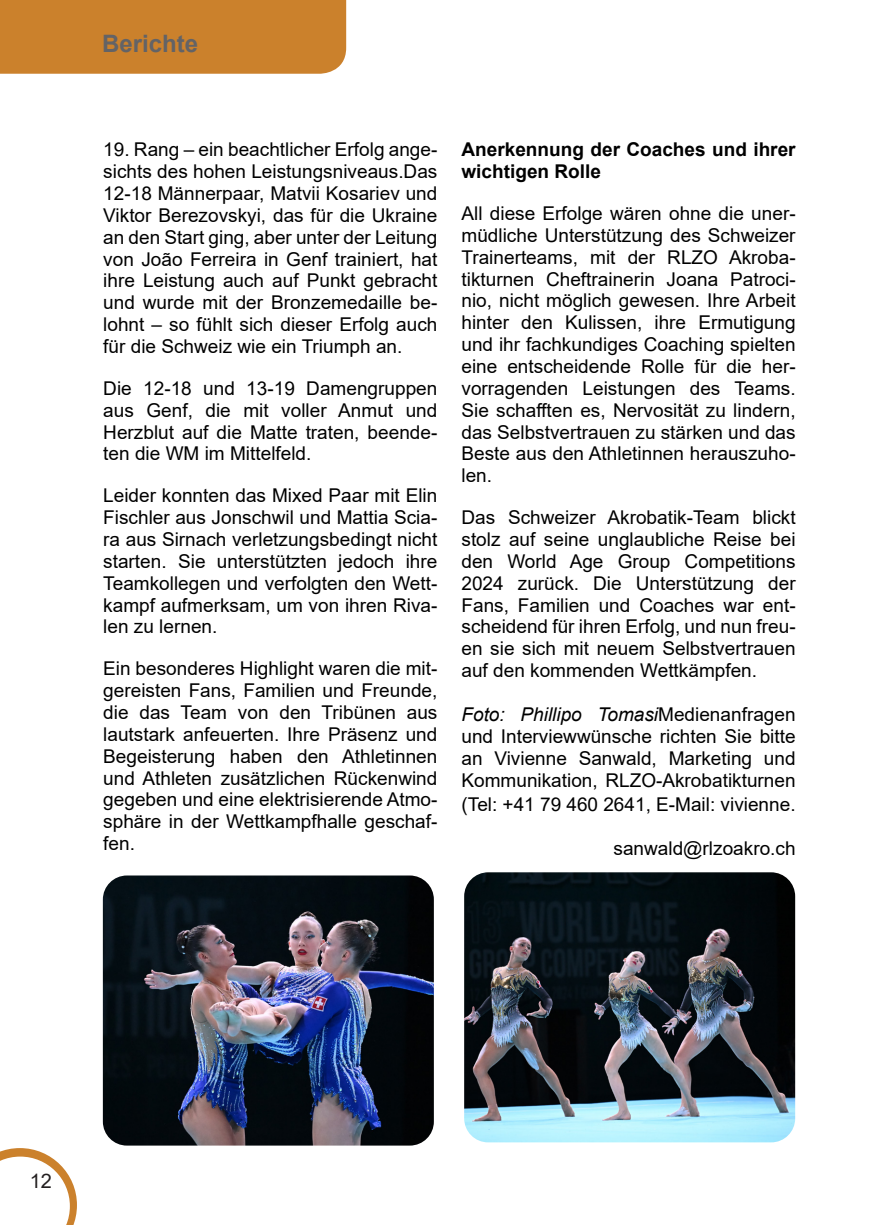
<style>
.page{position:relative;width:874px;height:1225px;background:#fff}
.page>*{position:absolute;margin:0;border:0;box-sizing:border-box;transform-origin:0 0}
.t1{font:700 24px "Arial";color:#636366}
.t2{font:20px "Arial";color:#231f20}
.t3{font:19px/21.8px "Arial";color:#000;text-align:justify}
.t4{font:700 19px/21.8px "Arial";color:#000}
.s1{font-style:italic}
</style>
<div class="page">
<svg style="left:0;top:1148px;width:77px;height:77px"></svg>
<div style="left:0;top:0;width:346px;height:74px;background:#cb812c"></div>
<img style="left:103px;top:875px;width:330px;height:270px">
<img style="left:464px;top:872px;width:330px;height:270px">
<p class="t1" style="left:102px;top:26px;width:98px">Berichte</p>
<p class="t3" style="left:103px;top:139px;width:335px">19. Rang – ein beachtlicher Erfolg ange&shy;sichts des hohen Leistungsniveaus.Das 12-18 Männerpaar, Matvii Kosariev und Viktor Berezovskyi, das für die Ukraine an den Start ging, aber unter der Leitung von João Ferreira in Genf trainiert, hat ihre Leistung auch auf Punkt gebracht und wurde mit der Bronzemedaille be&shy;lohnt – so fühlt sich dieser Erfolg auch für die Schweiz wie ein Triumph an.</p>
<p class="t3" style="left:103px;top:377px;width:335px">Die 12-18 und 13-19 Damengruppen aus Genf, die mit voller Anmut und Herzblut auf die Matte traten, beende&shy;ten die WM im Mittelfeld.</p>
<p class="t3" style="left:103px;top:484px;width:335px">Leider konnten das Mixed Paar mit Elin Fischler aus Jonschwil und Mattia Scia&shy;ra aus Sirnach verletzungsbedingt nicht starten. Sie unterstützten jedoch ihre Teamkollegen und verfolgten den Wett&shy;kampf aufmerksam, um von ihren Riva&shy;len zu lernen.</p>
<p class="t3" style="left:103px;top:657px;width:335px">Ein besonderes Highlight waren die mit&shy;gereisten Fans, Familien und Freunde, die das Team von den Tribünen aus lautstark anfeuerten. Ihre Präsenz und Begeisterung haben den Athletinnen und Athleten zusätzlichen Rückenwind gegeben und eine elektrisierende Atmo&shy;sphäre in der Wettkampfhalle geschaf&shy;fen.</p>
<p class="t4" style="left:461px;top:139px;width:335px">Anerkennung der Coaches und ihrer wichtigen Rolle</p>
<p class="t3" style="left:461px;top:202px;width:335px">All diese Erfolge wären ohne die uner&shy;müdliche Unterstützung des Schweizer Trainerteams, mit der RLZO Akroba&shy;tikturnen Cheftrainerin Joana Patroci&shy;nio, nicht möglich gewesen. Ihre Arbeit hinter den Kulissen, ihre Ermutigung und ihr fachkundiges Coaching spielten eine entscheidende Rolle für die her&shy;vorragenden Leistungen des Teams.<br>Sie schafften es, Nervosität zu lindern, das Selbstvertrauen zu stärken und das Beste aus den Athletinnen herauszuho&shy;len.</p>
<p class="t3" style="left:461px;top:506px;width:335px">Das Schweizer Akrobatik-Team blickt stolz auf seine unglaubliche Reise bei den World Age Group Competitions 2024 zurück. Die Unterstützung der Fans, Familien und Coaches war ent&shy;scheidend für ihren Erfolg, und nun freu&shy;en sie sich mit neuem Selbstvertrauen auf den kommenden Wettkämpfen.</p>
<p class="t3" style="left:461px;top:703px;width:335px"><span class="s1">Foto: Phillipo Tomasi</span>Medienanfragen und Interviewwünsche richten Sie bitte an Vivienne Sanwald, Marketing und Kommunikation, RLZO-Akrobatikturnen</p>
<p class="t3" style="left:461px;top:793px;width:335px">(Tel: +41 79 460 2641, E-Mail: vivienne.</p>
<p class="t3" style="left:613px;top:837px;width:183px">sanwald@rlzoakro.ch</p>
<p class="t2" style="left:30px;top:1167px;width:24px">12</p>
</div>
